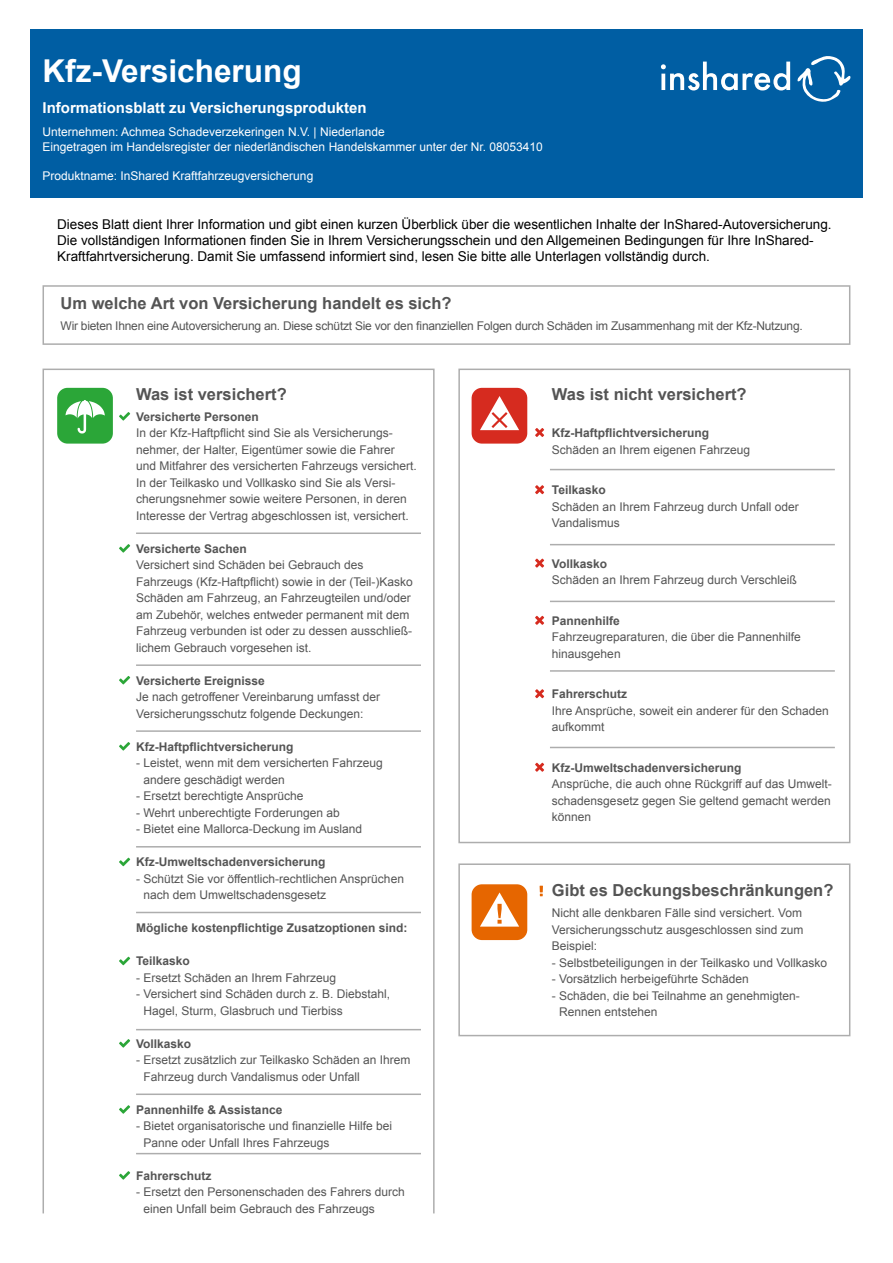
<style>
.page{position:relative;width:893px;height:1263px;background:#fff}
.page>*{position:absolute;margin:0;border:0;box-sizing:border-box;transform-origin:0 0}
.t1{font:700 31.5px "Arial";color:#fff}
.Kop{font:700 16.5px "Arial";color:#545454}
.t2{font:700 15px "Arial";color:#fff}
.t3{font:13.5px/16.2px "Arial";color:#000}
.Brood{font:12px/16.5px "Arial";color:#545454}
.Subkop{font:700 12px "Arial";color:#545454}
.t4{font:12px "Arial";color:#fff}
.Brood-2{font:12px "Arial";letter-spacing:-.02em;color:#545454}
</style>
<div class="page">
<div style="left:43px;top:369px;width:392px;height:845px;border:2px solid #adadad"></div>
<div style="left:30px;top:30px;width:833px;height:168px;background:#005ea3"></div>
<svg style="left:472px;top:388px;width:55px;height:56px"></svg>
<svg style="left:472px;top:884px;width:55px;height:56px"></svg>
<svg style="left:57px;top:388px;width:56px;height:56px"></svg>
<div style="left:43px;top:285px;width:807px;height:60px;border:2px solid #adadad"></div>
<div style="left:458px;top:369px;width:392px;height:474px;border:2px solid #adadad"></div>
<div style="left:458px;top:863px;width:392px;height:173px;border:2px solid #adadad"></div>
<svg style="left:119px;top:544px;width:11px;height:9px"></svg>
<svg style="left:119px;top:676px;width:11px;height:8px"></svg>
<svg style="left:119px;top:742px;width:11px;height:8px"></svg>
<svg style="left:119px;top:858px;width:11px;height:8px"></svg>
<svg style="left:119px;top:957px;width:11px;height:8px"></svg>
<svg style="left:119px;top:1039px;width:11px;height:8px"></svg>
<svg style="left:119px;top:1105px;width:11px;height:9px"></svg>
<svg style="left:119px;top:1171px;width:11px;height:8px"></svg>
<svg style="left:119px;top:412px;width:11px;height:9px"></svg>
<hr style="left:136px;top:532px;width:285px;height:2px;background:#adadad">
<hr style="left:136px;top:664px;width:285px;height:2px;background:#adadad">
<hr style="left:136px;top:912px;width:285px;height:1px;background:#adadad">
<hr style="left:136px;top:1029px;width:285px;height:1px;background:#adadad">
<hr style="left:136px;top:1093px;width:285px;height:2px;background:#adadad">
<hr style="left:136px;top:1153px;width:285px;height:1px;background:#adadad">
<hr style="left:550px;top:544px;width:285px;height:1px;background:#adadad">
<hr style="left:550px;top:469px;width:285px;height:1px;background:#adadad">
<hr style="left:550px;top:601px;width:285px;height:1px;background:#adadad">
<hr style="left:550px;top:670px;width:285px;height:2px;background:#adadad">
<hr style="left:550px;top:747px;width:285px;height:1px;background:#adadad">
<svg style="left:535px;top:428px;width:9px;height:9px"></svg>
<svg style="left:535px;top:485px;width:9px;height:9px"></svg>
<svg style="left:535px;top:559px;width:9px;height:9px"></svg>
<svg style="left:535px;top:616px;width:9px;height:9px"></svg>
<svg style="left:535px;top:689px;width:9px;height:9px"></svg>
<svg style="left:535px;top:763px;width:9px;height:9px"></svg>
<svg style="left:540px;top:886px;width:3px;height:10px"></svg>
<hr style="left:136px;top:730px;width:285px;height:2px;background:#adadad">
<hr style="left:136px;top:846px;width:285px;height:1px;background:#adadad">
<svg style="left:661px;top:62px;width:129px;height:28px"></svg>
<svg style="left:797px;top:56px;width:54px;height:46px"></svg>
<p class="t1" style="left:43px;top:50px;width:261px">Kfz-Versicherung</p>
<p class="t2" style="left:43px;top:97px;width:326px">Informationsblatt zu Versicherungsprodukten</p>
<p class="t4" style="left:43px;top:124px;width:344px">Unternehmen: Achmea Schadeverzekeringen N.V. | Niederlande</p>
<p class="t4" style="left:43px;top:139px;width:502px">Eingetragen im Handelsregister der niederländischen Handelskammer unter der Nr. 08053410</p>
<p class="t4" style="left:43px;top:168px;width:272px">Produktname: InShared Kraftfahrzeugversicherung</p>
<p class="t3" style="left:57px;top:216px;width:776px">Dieses Blatt dient Ihrer Information und gibt einen kurzen Überblick über die wesentlichen Inhalte der InShared-Autoversicherung.<br>Die vollständigen Informationen finden Sie in Ihrem Versicherungsschein und den Allgemeinen Bedingungen für Ihre InShared-<br>Kraftfahrtversicherung. Damit Sie umfassend informiert sind, lesen Sie bitte alle Unterlagen vollständig durch.</p>
<p class="Kop" style="left:61px;top:293px;width:392px">Um welche Art von Versicherung handelt es sich?</p>
<p class="Brood-2" style="left:61px;top:318px;width:744px">Wir bieten Ihnen eine Autoversicherung an. Diese schützt Sie vor den finanziellen Folgen durch Schäden im Zusammenhang mit der Kfz-Nutzung.</p>
<p class="Kop" style="left:136px;top:383px;width:152px">Was ist versichert?</p>
<p class="Subkop" style="left:136px;top:408px;width:124px">Versicherte Personen</p>
<p class="Brood" style="left:136px;top:425px;width:282px">In der Kfz-Haftpflicht sind Sie als Versicherungs&shy;nehmer, der Halter, Eigentümer sowie die Fahrer und Mitfahrer des versicherten Fahrzeugs versichert.<br>In der Teilkasko und Vollkasko sind Sie als Versi&shy;cherungsnehmer sowie weitere Personen, in deren Interesse der Vertrag abgeschlossen ist, versichert.</p>
<p class="Subkop" style="left:136px;top:540px;width:112px">Versicherte Sachen</p>
<p class="Brood" style="left:136px;top:557px;width:278px">Versichert sind Schäden bei Gebrauch des Fahrzeugs (Kfz-Haftpflicht) sowie in der (Teil-)Kasko Schäden am Fahrzeug, an Fahrzeugteilen und/oder am Zubehör, welches entweder permanent mit dem Fahrzeug verbunden ist oder zu dessen ausschließ&shy;lichem Gebrauch vorgesehen ist.</p>
<p class="Subkop" style="left:136px;top:672px;width:130px">Versicherte Ereignisse</p>
<p class="Brood" style="left:136px;top:689px;width:245px">Je nach getroffener Vereinbarung umfasst der<br>Versicherungsschutz folgende Deckungen:</p>
<p class="Subkop" style="left:136px;top:738px;width:159px">Kfz-Haftpflichtversicherung</p>
<p class="Brood" style="left:143px;top:755px;width:241px;text-indent:-7px">- Leistet, wenn mit dem versicherten Fahrzeug andere geschädigt werden</p>
<p class="Brood" style="left:136px;top:788px;width:169px">- Ersetzt berechtigte Ansprüche</p>
<p class="Brood" style="left:136px;top:804px;width:205px">- Wehrt unberechtigte Forderungen ab</p>
<p class="Brood" style="left:136px;top:821px;width:228px">- Bietet eine Mallorca-Deckung im Ausland</p>
<p class="Subkop" style="left:136px;top:854px;width:191px">Kfz-Umweltschadenversicherung</p>
<p class="Brood" style="left:143px;top:870px;width:262px;text-indent:-7px">- Schützt Sie vor öffentlich-rechtlichen Ansprüchen nach dem Umweltschadensgesetz</p>
<p class="Subkop" style="left:136px;top:920px;width:273px">Mögliche kostenpflichtige Zusatzoptionen sind:</p>
<p class="Subkop" style="left:136px;top:953px;width:55px">Teilkasko</p>
<p class="Brood" style="left:136px;top:969px;width:202px">- Ersetzt Schäden an Ihrem Fahrzeug</p>
<p class="Brood" style="left:143px;top:986px;width:248px;text-indent:-7px">- Versichert sind Schäden durch z. B. Diebstahl,<br>Hagel, Sturm, Glasbruch und Tierbiss</p>
<p class="Subkop" style="left:136px;top:1035px;width:57px">Vollkasko</p>
<p class="Brood" style="left:143px;top:1052px;width:269px;text-indent:-7px">- Ersetzt zusätzlich zur Teilkasko Schäden an Ihrem<br>Fahrzeug durch Vandalismus oder Unfall</p>
<p class="Subkop" style="left:136px;top:1101px;width:148px">Pannenhilfe &amp; Assistance</p>
<p class="Brood" style="left:143px;top:1118px;width:250px;text-indent:-7px">- Bietet organisatorische und finanzielle Hilfe bei<br>Panne oder Unfall Ihres Fahrzeugs</p>
<p class="Subkop" style="left:136px;top:1167px;width:77px">Fahrerschutz</p>
<p class="Brood" style="left:143px;top:1184px;width:263px;text-indent:-7px">- Ersetzt den Personenschaden des Fahrers durch einen Unfall beim Gebrauch des Fahrzeugs</p>
<p class="Kop" style="left:552px;top:383px;width:196px">Was ist nicht versichert?</p>
<p class="Subkop" style="left:552px;top:425px;width:159px">Kfz-Haftpflichtversicherung</p>
<p class="Brood" style="left:552px;top:441px;width:200px">Schäden an Ihrem eigenen Fahrzeug</p>
<p class="Subkop" style="left:552px;top:482px;width:55px">Teilkasko</p>
<p class="Brood" style="left:552px;top:498px;width:248px">Schäden an Ihrem Fahrzeug durch Unfall oder<br>Vandalismus</p>
<p class="Subkop" style="left:552px;top:555px;width:57px">Vollkasko</p>
<p class="Brood" style="left:552px;top:572px;width:246px">Schäden an Ihrem Fahrzeug durch Verschleiß</p>
<p class="Subkop" style="left:552px;top:612px;width:70px">Pannenhilfe</p>
<p class="Brood" style="left:552px;top:629px;width:250px">Fahrzeugreparaturen, die über die Pannenhilfe hinausgehen</p>
<p class="Subkop" style="left:552px;top:686px;width:77px">Fahrerschutz</p>
<p class="Brood" style="left:552px;top:702px;width:278px">Ihre Ansprüche, soweit ein anderer für den Schaden aufkommt</p>
<p class="Subkop" style="left:552px;top:759px;width:191px">Kfz-Umweltschadenversicherung</p>
<p class="Brood" style="left:552px;top:776px;width:281px;text-align:justify">Ansprüche, die auch ohne Rückgriff auf das Umwelt&shy;schadensgesetz gegen Sie geltend gemacht werden können</p>
<p class="Kop" style="left:552px;top:880px;width:283px">Gibt es Deckungsbeschränkungen?</p>
<p class="Brood" style="left:552px;top:905px;width:253px;text-align:justify">Nicht alle denkbaren Fälle sind versichert. Vom Versicherungsschutz ausgeschlossen sind zum Beispiel:</p>
<p class="Brood" style="left:552px;top:954px;width:277px">- Selbstbeteiligungen in der Teilkasko und Vollkasko</p>
<p class="Brood" style="left:552px;top:971px;width:198px">- Vorsätzlich herbeigeführte Schäden</p>
<p class="Brood" style="left:559px;top:987px;width:241px;text-indent:-7px">- Schäden, die bei Teilnahme an genehmigten-<br>Rennen entstehen</p>
</div>
